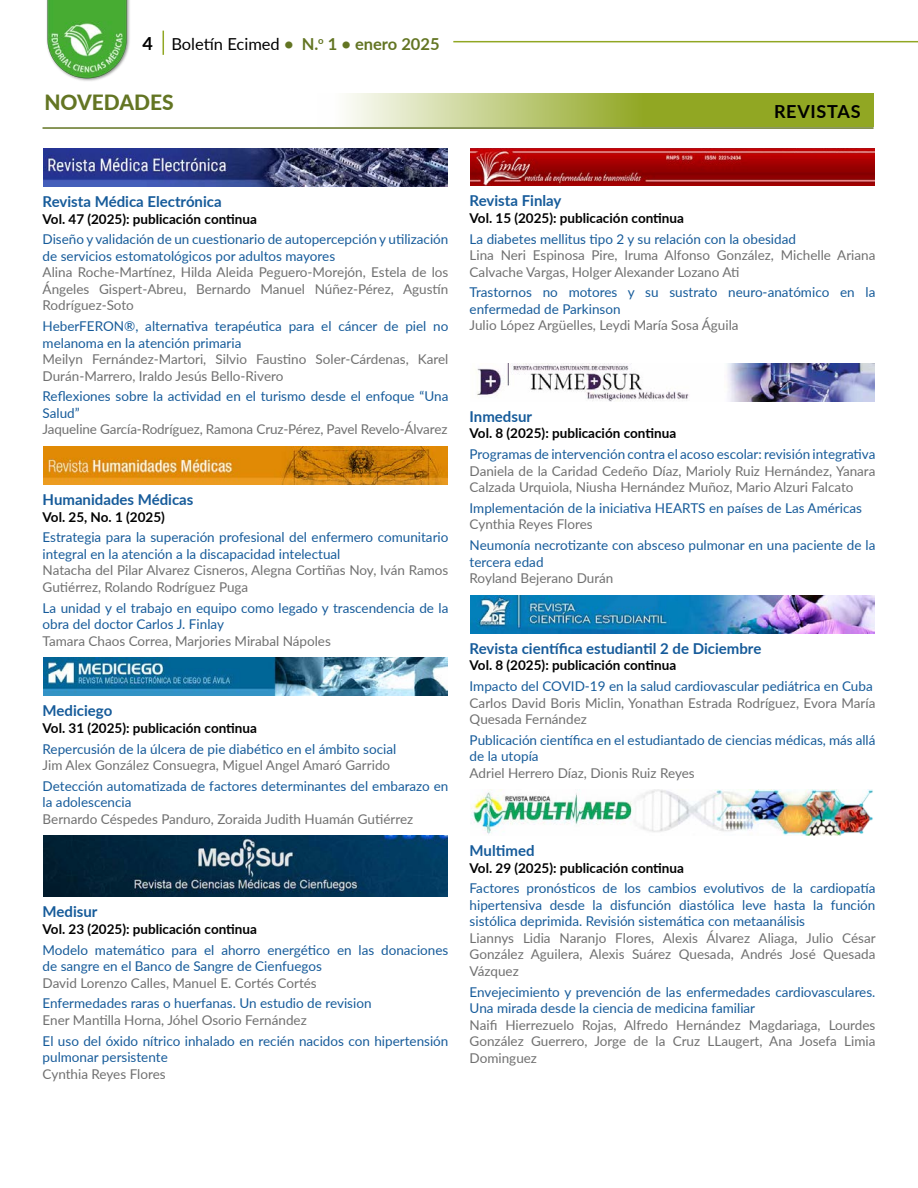
<style>
.page{position:relative;width:918px;height:1188px;background:#fff}
.page>*{position:absolute;margin:0;border:0;box-sizing:border-box;transform-origin:0 0}
.t1{font:800 21px "Lato";color:#637523}
.t2{font:700 18px "Lato";letter-spacing:.04em;color:#000}
.t3{font:700 16.5px "Lato";color:#637523}
.t4{font:700 15px "Lato";color:#165b9a}
.t5{font:13.5px/16.5px "Lato";color:#165b9a}
.t6{font:13.5px/16.5px "Lato";color:#707070}
.t7{font:700 13.5px "Lato";color:#000}
.s1{font-weight:400;color:#000}
</style>
<div class="page">
<hr style="left:453px;top:41px;width:465px;height:1px;background:#91a723">
<img style="left:46px;top:0;width:84px;height:81px">
<svg style="left:163px;top:31px;width:1px;height:24px"></svg>
<svg style="left:346px;top:94px;width:528px;height:33px;background:#aebe5e"></svg>
<hr style="left:43px;top:127px;width:831px;height:2px;background:#637523">
<img style="left:44px;top:148px;width:404px;height:38px">
<img style="left:44px;top:446px;width:404px;height:38px">
<img style="left:44px;top:658px;width:404px;height:38px">
<img style="left:44px;top:836px;width:404px;height:61px">
<img style="left:471px;top:148px;width:404px;height:38px">
<img style="left:476px;top:363px;width:399px;height:38px">
<img style="left:471px;top:595px;width:404px;height:38px">
<img style="left:471px;top:790px;width:402px;height:45px">
<h2 class="t2" style="left:142px;top:30px;width:12px">4</h2>
<p class="t3" style="left:171px;top:31px;width:270px"><span class="s1">Boletín Ecimed</span> • N.<sup>o</sup> 1 • enero 2025</p>
<h1 class="t1" style="left:44px;top:87px;width:131px">NOVEDADES</h1>
<h2 class="t2" style="left:774px;top:98px;width:88px">REVISTAS</h2>
<p class="t4" style="left:43px;top:191px;width:181px">Revista Médica Electrónica</p>
<p class="t7" style="left:43px;top:209px;width:216px">Vol. 47 (2025): publicación continua</p>
<p class="t5" style="left:43px;top:231px;width:407px">Diseño y validación de un cuestionario de autopercepción y utilización de servicios estomatológicos por adultos mayores</p>
<p class="t6" style="left:43px;top:264px;width:407px;text-align:justify">Alina Roche-Martínez, Hilda Aleida Peguero-Morejón, Estela de los Ángeles Gispert-Abreu, Bernardo Manuel Núñez-Pérez, Agustín Rodríguez-Soto</p>
<p class="t5" style="left:43px;top:317px;width:407px">HeberFERON®, alternativa terapéutica para el cáncer de piel no melanoma en la atención primaria</p>
<p class="t6" style="left:43px;top:350px;width:407px">Meilyn Fernández-Martori, Silvio Faustino Soler-Cárdenas, Karel<br>Durán-Marrero, Iraldo Jesús Bello-Rivero</p>
<p class="t5" style="left:43px;top:388px;width:407px">Reflexiones sobre la actividad en el turismo desde el enfoque “Una<br>Salud”</p>
<p class="t6" style="left:43px;top:421px;width:406px">Jaqueline García-Rodríguez, Ramona Cruz-Pérez, Pavel Revelo-Álvarez</p>
<p class="t4" style="left:43px;top:489px;width:152px">Humanidades Médicas</p>
<p class="t7" style="left:43px;top:507px;width:124px">Vol. 25, No. 1 (2025)</p>
<p class="t5" style="left:43px;top:529px;width:407px">Estrategia para la superación profesional del enfermero comunitario integral en la atención a la discapacidad intelectual</p>
<p class="t6" style="left:43px;top:562px;width:407px">Natacha del Pilar Alvarez Cisneros, Alegna Cortiñas Noy, Iván Ramos<br>Gutiérrez, Rolando Rodríguez Puga</p>
<p class="t5" style="left:43px;top:599px;width:407px">La unidad y el trabajo en equipo como legado y trascendencia de la obra del doctor Carlos J. Finlay</p>
<p class="t6" style="left:43px;top:632px;width:290px">Tamara Chaos Correa, Marjories Mirabal Nápoles</p>
<p class="t4" style="left:43px;top:700px;width:71px">Mediciego</p>
<p class="t7" style="left:43px;top:718px;width:216px">Vol. 31 (2025): publicación continua</p>
<p class="t5" style="left:43px;top:740px;width:355px">Repercusión de la úlcera de pie diabético en el ámbito social</p>
<p class="t6" style="left:43px;top:756px;width:349px">Jim Alex González Consuegra, Miguel Angel Amaró Garrido</p>
<p class="t5" style="left:43px;top:777px;width:407px">Detección automatizada de factores determinantes del embarazo en la adolescencia</p>
<p class="t6" style="left:43px;top:810px;width:372px">Bernardo Céspedes Panduro, Zoraida Judith Huamán Gutiérrez</p>
<p class="t4" style="left:43px;top:901px;width:56px">Medisur</p>
<p class="t7" style="left:43px;top:919px;width:216px">Vol. 23 (2025): publicación continua</p>
<p class="t5" style="left:43px;top:941px;width:407px">Modelo matemático para el ahorro energético en las donaciones de sangre en el Banco de Sangre de Cienfuegos</p>
<p class="t6" style="left:43px;top:974px;width:276px">David Lorenzo Calles, Manuel E. Cortés Cortés</p>
<p class="t5" style="left:43px;top:995px;width:330px">Enfermedades raras o huerfanas. Un estudio de revision</p>
<p class="t6" style="left:43px;top:1011px;width:266px">Ener Mantilla Horna, Jóhel Osorio Fernández</p>
<p class="t5" style="left:43px;top:1032px;width:407px">El uso del óxido nítrico inhalado en recién nacidos con hipertensión pulmonar persistente</p>
<p class="t6" style="left:43px;top:1065px;width:125px">Cynthia Reyes Flores</p>
<p class="t4" style="left:470px;top:190px;width:93px">Revista Finlay</p>
<p class="t7" style="left:470px;top:208px;width:216px">Vol. 15 (2025): publicación continua</p>
<p class="t5" style="left:470px;top:230px;width:328px">La diabetes mellitus tipo 2 y su relación con la obesidad</p>
<p class="t6" style="left:470px;top:246px;width:407px">Lina Neri Espinosa Pire, Iruma Alfonso González, Michelle Ariana<br>Calvache Vargas, Holger Alexander Lozano Ati</p>
<p class="t5" style="left:470px;top:284px;width:407px">Trastornos no motores y su sustrato neuro-anatómico en la enfermedad de Parkinson</p>
<p class="t6" style="left:470px;top:317px;width:270px">Julio López Argüelles, Leydi María Sosa Águila</p>
<p class="t4" style="left:470px;top:405px;width:64px">Inmedsur</p>
<p class="t7" style="left:470px;top:424px;width:208px">Vol. 8 (2025): publicación continua</p>
<p class="t5" style="left:470px;top:445px;width:407px">Programas de intervención contra el acoso escolar: revisión integrativa</p>
<p class="t6" style="left:470px;top:462px;width:407px">Daniela de la Caridad Cedeño Díaz, Marioly Ruiz Hernández, Yanara<br>Calzada Urquiola, Niusha Hernández Muñoz, Mario Alzuri Falcato</p>
<p class="t5" style="left:470px;top:499px;width:394px">Implementación de la iniciativa HEARTS en países de Las Américas</p>
<p class="t6" style="left:470px;top:516px;width:125px">Cynthia Reyes Flores</p>
<p class="t5" style="left:470px;top:536px;width:407px">Neumonía necrotizante con absceso pulmonar en una paciente de la tercera edad</p>
<p class="t6" style="left:470px;top:569px;width:145px">Royland Bejerano Durán</p>
<p class="t4" style="left:470px;top:637px;width:293px">Revista científica estudiantil 2 de Diciembre</p>
<p class="t7" style="left:470px;top:656px;width:208px">Vol. 8 (2025): publicación continua</p>
<p class="t5" style="left:470px;top:677px;width:405px">Impacto del COVID-19 en la salud cardiovascular pediátrica en Cuba</p>
<p class="t6" style="left:470px;top:694px;width:407px">Carlos David Boris Miclin, Yonathan Estrada Rodríguez, Evora María<br>Quesada Fernández</p>
<p class="t5" style="left:470px;top:731px;width:407px">Publicación científica en el estudiantado de ciencias médicas, más allá de la utopía</p>
<p class="t6" style="left:470px;top:764px;width:227px">Adriel Herrero Díaz, Dionis Ruiz Reyes</p>
<p class="t4" style="left:470px;top:840px;width:66px">Multimed</p>
<p class="t7" style="left:470px;top:858px;width:216px">Vol. 29 (2025): publicación continua</p>
<p class="t5" style="left:470px;top:880px;width:407px;text-align:justify">Factores pronósticos de los cambios evolutivos de la cardiopatía hipertensiva desde la disfunción diastólica leve hasta la función sistólica deprimida. Revisión sistemática con metaanálisis</p>
<p class="t6" style="left:470px;top:929px;width:408px;text-align:justify">Liannys Lidia Naranjo Flores, Alexis Álvarez Aliaga, Julio César González Aguilera, Alexis Suárez Quesada, Andrés José Quesada Vázquez</p>
<p class="t5" style="left:470px;top:983px;width:407px">Envejecimiento y prevención de las enfermedades cardiovasculares.<br>Una mirada desde la ciencia de medicina familiar</p>
<p class="t6" style="left:470px;top:1016px;width:407px;text-align:justify">Naifi Hierrezuelo Rojas, Alfredo Hernández Magdariaga, Lourdes González Guerrero, Jorge de la Cruz LLaugert, Ana Josefa Limia Dominguez</p>
</div>
